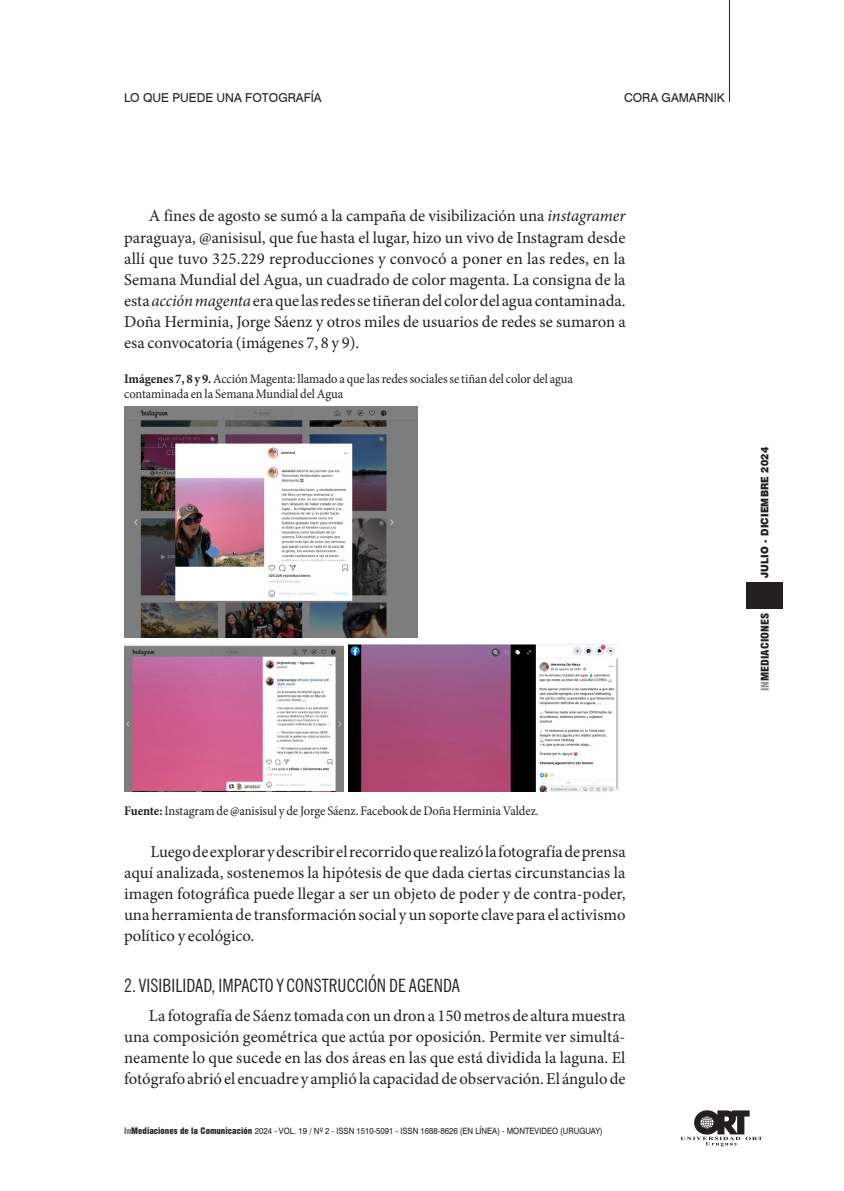
<style>
.page{position:relative;width:844px;height:1191px;background:#fff}
.page>*{position:absolute;margin:0;border:0;box-sizing:border-box;transform-origin:0 0}
._2014_Subtítulo{font:condensed 18.38px "News Gothic BT";letter-spacing:.005em;color:#231f20}
._2014_TEXTO{font:16.62px/21px "Minion Pro";color:#231f20;text-align:justify}
._2014_Leyenda_de_fot{font:13.12px/14.9px "Minion Pro";letter-spacing:-.005em;color:#231f20;scale:.95 1}
._2011_Arriba_TITULO{font:12.25px "Swiss 721 BT";color:#231f20}
._2011_Arriba_AUTORES{font:12.25px "Swiss 721 BT";color:#231f20}
.t1{font:900 10.5px "Swiss 721 BT";letter-spacing:.02em;color:#231f20;scale:.9 1}
.t2{font:900 condensed 10.5px "Swiss 721 BT";color:#231f20;scale:1.1 1}
.t3{font:8.75px "Swiss 721 BT";color:#231f20;scale:.9 1}
.s1{font-style:italic}
.s2{font-weight:700}
.s3{color:#939598}
.s4{font-weight:900;font-stretch:condensed;color:#6c6d70}
.s5{font-weight:900;font-stretch:condensed}
</style>
<div class="page">
<div style="left:746px;top:582px;width:36px;height:26px;background:#231f20"></div>
<hr style="left:729px;top:0;width:1px;height:102px;background:#231f20">
<svg style="left:680px;top:1110px;width:82px;height:36px"></svg>
<img style="left:124px;top:406px;width:293px;height:231px">
<img style="left:124px;top:644px;width:220px;height:147px">
<img style="left:349px;top:644px;width:269px;height:147px">
<p class="_2011_Arriba_TITULO" style="left:124px;top:90px;width:199px">LO QUE PUEDE UNA FOTOGRAFÍA</p>
<p class="_2011_Arriba_AUTORES" style="left:624px;top:90px;width:102px">CORA GAMARNIK</p>
<p class="_2014_TEXTO" style="left:124px;top:206px;width:503px;text-indent:25px">A fines de agosto se sumó a la campaña de visibilización una <span class="s1">instagramer </span>paraguaya, @anisisul, que fue hasta el lugar, hizo un vivo de Instagram desde allí que tuvo 325.229 reproducciones y convocó a poner en las redes, en la Semana Mundial del Agua, un cuadrado de color magenta. La consigna de la esta <span class="s1">acción magenta</span> era que las redes se tiñeran del color del agua contaminada.<br>Doña Herminia, Jorge Sáenz y otros miles de usuarios de redes se sumaron a esa convocatoria (imágenes 7, 8 y 9).</p>
<p class="_2014_Leyenda_de_fot" style="left:124px;top:372px;width:474px"><span class="s2">Imágenes 7, 8 y 9.</span> Acción Magenta: llamado a que las redes sociales se tiñan del color del agua contaminada en la Semana Mundial del Agua</p>
<p class="t1" style="left:758px;top:578px;width:147px;rotate:-90deg">JULIO - DICIEMBRE 2024</p>
<p class="t2" style="left:758px;top:691px;width:72px;rotate:-90deg"><span class="s3">IN</span>MEDIACIONES</p>
<p class="_2014_Leyenda_de_fot" style="left:124px;top:803px;width:438px"><span class="s2">Fuente:</span> Instagram de @anisisul y de Jorge Sáenz. Facebook de Doña Herminia Valdez.</p>
<p class="_2014_TEXTO" style="left:124px;top:841px;width:503px;text-indent:26px">Luego de explorar y describir el recorrido que realizó la fotografía de prensa aquí analizada, sostenemos la hipótesis de que dada ciertas circunstancias la imagen fotográfica puede llegar a ser un objeto de poder y de contra-poder, una herramienta de transformación social y un soporte clave para el activismo político y ecológico.</p>
<p class="_2014_Subtítulo" style="left:124px;top:974px;width:337px">2. VISIBILIDAD, IMPACTO Y CONSTRUCCIÓN DE AGENDA</p>
<p class="_2014_TEXTO" style="left:124px;top:1005px;width:503px;text-indent:25px">La fotografía de Sáenz tomada con un dron a 150 metros de altura muestra una composición geométrica que actúa por oposición. Permite ver simultá&shy;neamente lo que sucede en las dos áreas en las que está dividida la laguna. El fotógrafo abrió el encuadre y amplió la capacidad de observación. El ángulo de</p>
<p class="t3" style="left:124px;top:1125px;width:533px"><span class="s4">In</span><span class="s5">Mediaciones de la Comunicación</span> 2024 - VOL. 19 / Nº 2 - ISSN 1510-5091 - ISSN 1688-8626 (EN LÍNEA) - MONTEVIDEO (URUGUAY)</p>
</div>
